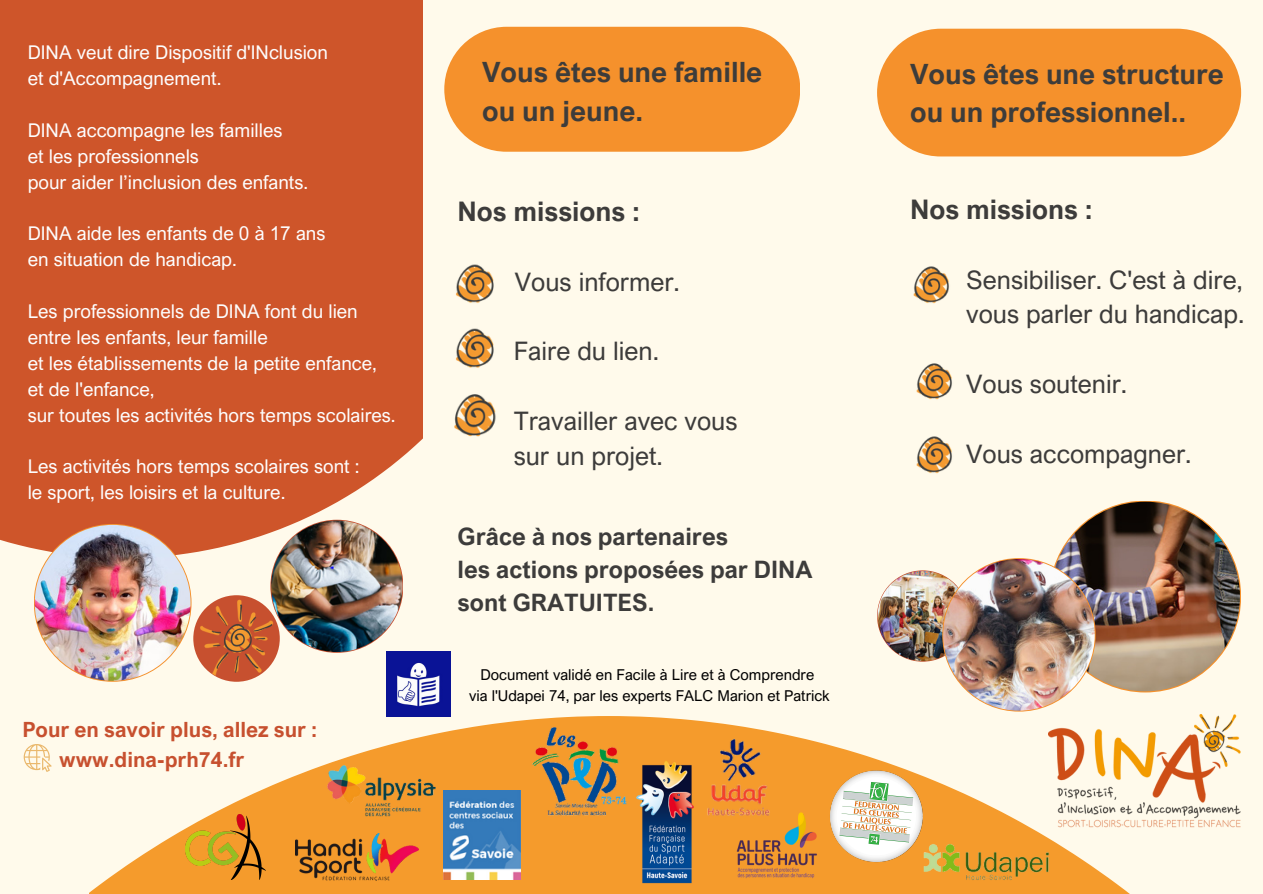
<style>
.page{position:relative;width:1263px;height:894px;background:#fff}
.page>*{position:absolute;margin:0;border:0;box-sizing:border-box;transform-origin:0 0}
.t1{font:700 27.9px/38.2px "Arial Nova";color:#3d3c3b}
.t2{font:700 27px "Arial Nova";color:#3d3c3b}
.t3{font:25.5px/34.8px "Arial Nova";color:#3d3c3b}
.t4{font:700 24px/32.7px "Arial Nova";color:#3d3c3b}
.t5{font:700 21px/29.2px "Arial Nova";color:#c7502f}
.t6{font:18.9px/25.8px "Arial Nova";color:#fdfdfd}
.t7{font:15px "Arial Nova";color:#000}
</style>
<div class="page">
<div style="left:0;top:0;width:1263px;height:893px;background:#fffaeb"></div>
<svg style="left:89px;top:715px;width:1040px;height:178px;fill:#f59b2c"></svg>
<div style="left:0;top:0;width:423px;height:557px;background:#ce552a"></div>
<img style="left:271px;top:520px;width:132px;height:131px;border-radius:50%">
<svg style="left:34px;top:523px;width:158px;height:158px"></svg>
<img style="left:35px;top:524px;width:156px;height:156px;border-radius:50%">
<img style="left:878px;top:570px;width:90px;height:91px;border-radius:50%">
<img style="left:194px;top:595px;width:85px;height:86px;border-radius:50%">
<img style="left:1050px;top:501px;width:190px;height:190px;border-radius:50%">
<svg style="left:942px;top:558px;width:154px;height:153px"></svg>
<img style="left:943px;top:559px;width:152px;height:151px;border-radius:50%">
<img style="left:456px;top:264px;width:38px;height:39px">
<div style="left:877px;top:29px;width:364px;height:128px;background:#f5912c;border-radius:64px"></div>
<img style="left:454px;top:394px;width:42px;height:43px">
<img style="left:456px;top:328px;width:38px;height:40px">
<img style="left:913px;top:266px;width:36px;height:38px">
<svg style="left:24px;top:744px;width:28px;height:27px"></svg>
<img style="left:386px;top:651px;width:64px;height:65px">
<img style="left:916px;top:363px;width:36px;height:37px">
<img style="left:916px;top:436px;width:36px;height:38px">
<div style="left:444px;top:27px;width:356px;height:125px;background:#f5912c;border-radius:62px"></div>
<img style="left:443px;top:790px;width:78px;height:89px">
<img style="left:295px;top:833px;width:124px;height:47px">
<img style="left:523px;top:725px;width:108px;height:96px">
<img style="left:677px;top:718px;width:123px;height:123px">
<img style="left:828px;top:765px;width:98px;height:98px">
<img style="left:319px;top:759px;width:121px;height:62px">
<img style="left:736px;top:810px;width:81px;height:69px">
<img style="left:185px;top:814px;width:80px;height:65px">
<img style="left:923px;top:842px;width:127px;height:38px">
<img style="left:1048px;top:714px;width:193px;height:114px">
<img style="left:634px;top:758px;width:64px;height:125px">
<p class="t6" style="left:28px;top:39px;width:302px">DINA veut dire Dispositif d'INclusion et d'Accompagnement.</p>
<p class="t6" style="left:28px;top:117px;width:282px">DINA accompagne les familles<br>et les professionnels<br>pour aider l’inclusion des enfants.</p>
<p class="t6" style="left:28px;top:220px;width:299px">DINA aide les enfants de 0 à 17 ans en situation de handicap.</p>
<p class="t6" style="left:28px;top:298px;width:369px">Les professionnels de DINA font du lien entre les enfants, leur famille<br>et les établissements de la petite enfance, et de l'enfance,<br>sur toutes les activités hors temps scolaires.</p>
<p class="t6" style="left:28px;top:453px;width:333px">Les activités hors temps scolaires sont : le sport, les loisirs et la culture.</p>
<p class="t5" style="left:59px;top:714px;width:260px;text-indent:-37px">Pour en savoir plus, allez sur : www.dina-prh74.fr</p>
<p class="t1" style="left:482px;top:53px;width:282px">Vous êtes une famille ou un jeune.</p>
<p class="t1" style="left:910px;top:54px;width:315px">Vous êtes une structure ou un professionnel..</p>
<p class="t2" style="left:458px;top:194px;width:184px">Nos missions :</p>
<h5 class="t3" style="left:515px;top:263px;width:166px">Vous informer.</h5>
<h5 class="t3" style="left:514px;top:333px;width:147px">Faire du lien.</h5>
<h5 class="t3" style="left:514px;top:403px;width:225px">Travailler avec vous sur un projet.</h5>
<p class="t4" style="left:458px;top:519px;width:356px">Grâce à nos partenaires<br>les actions proposées par DINA sont GRATUITES.</p>
<p class="t7" style="left:480px;top:665px;width:335px">Document validé en Facile à Lire et à Comprendre</p>
<p class="t7" style="left:469px;top:685px;width:362px">via l'Udapei 74, par les experts FALC Marion et Patrick</p>
<h2 class="t2" style="left:910px;top:192px;width:184px">Nos missions :</h2>
<h2 class="t3" style="left:966px;top:261px;width:280px">Sensibiliser. C'est à dire, vous parler du handicap.</h2>
<h2 class="t3" style="left:966px;top:366px;width:163px">Vous soutenir.</h2>
<h1 class="t3" style="left:966px;top:436px;width:227px">Vous accompagner.</h1>
</div>
